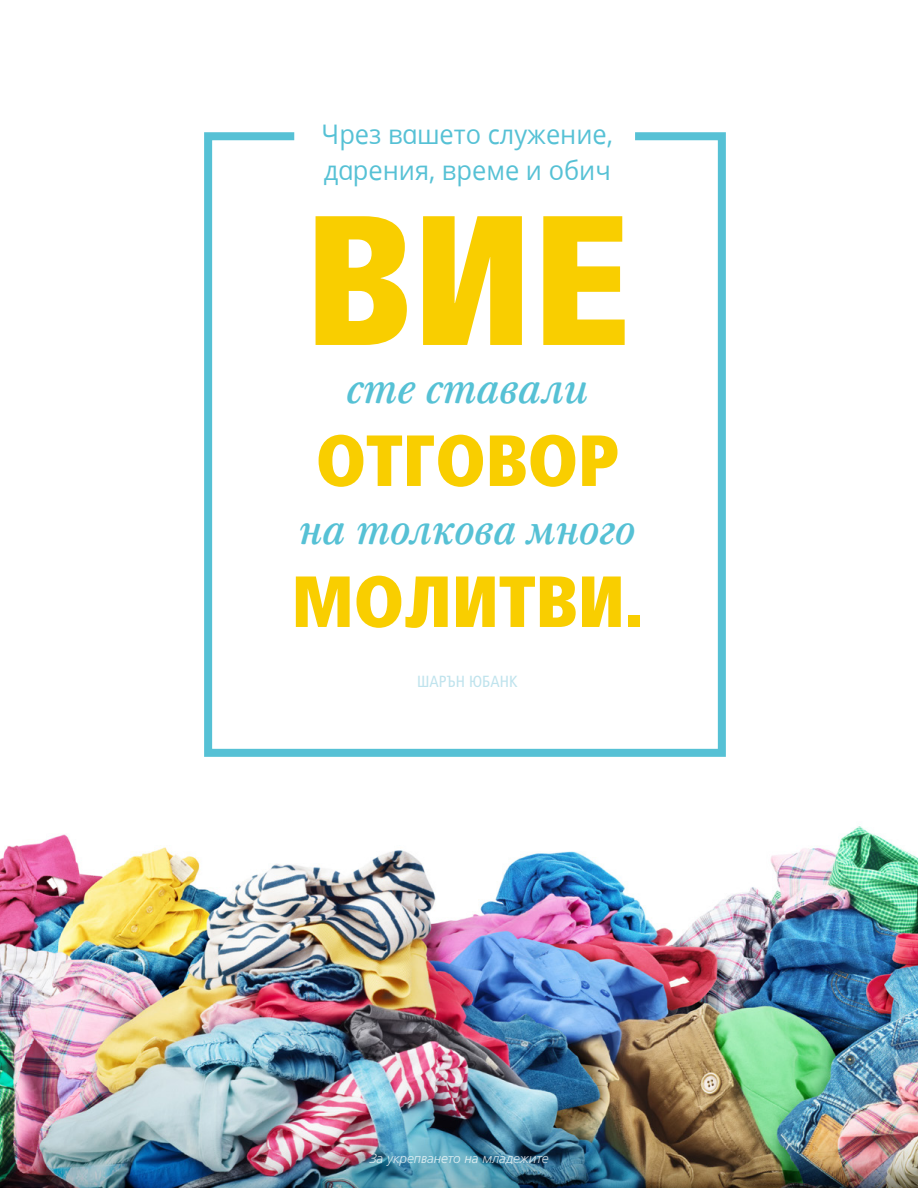
<style>
.page{position:relative;width:918px;height:1188px;background:#fff}
.page>*{position:absolute;margin:0;border:0;box-sizing:border-box;transform-origin:0 0}
.artcl16_p1_figure_im{font:184.5px "Frutigerlds Lat Extra Blk Cn";color:#f9ce00}
.artcl16_p1_figure_im-2{font:72.3px "Frutigerlds Lat Extra Blk Cn";letter-spacing:-.01em;color:#f9ce00}
.artcl16_p1_figure_im-3{font:italic 500 43.35px "Mc Kaylds Lat";color:#56c1d5;scale:.94 1}
.artcl16_p1_figure_im-4{font:27px/36px "Dots Solidlds Lat";color:#56c1d5;scale:.94 1}
.artcl16_p1_figure_im-5{font:condensed 16.05px "Frutigerlds Lat";color:#bfe3ed}
.t1{font:italic 300 13.5px "Frutigerlds Lat";color:#fff}
</style>
<div class="page">
<img style="left:0;top:826px;width:918px;height:362px">
<svg style="left:204px;top:132px;width:522px;height:625px"></svg>
<p class="artcl16_p1_figure_im-4" style="left:322px;top:116px;width:311px">Чрез вашето служение, дарения, време и обич</p>
<p class="artcl16_p1_figure_im" style="left:304px;top:138px;width:328px">ВИЕ</p>
<p class="artcl16_p1_figure_im-3" style="left:346px;top:354px;width:259px">сте ставали</p>
<p class="artcl16_p1_figure_im-2" style="left:316px;top:405px;width:305px">ОТГОВОР</p>
<p class="artcl16_p1_figure_im-3" style="left:299px;top:495px;width:359px">на толкова много</p>
<p class="artcl16_p1_figure_im-2" style="left:291px;top:546px;width:354px">МОЛИТВИ.</p>
<p class="artcl16_p1_figure_im-5" style="left:417px;top:669px;width:102px">ШАРЪН ЮБАНК</p>
<p class="t1" style="left:369px;top:1148px;width:181px">За укрепването на младежите</p>
</div>
